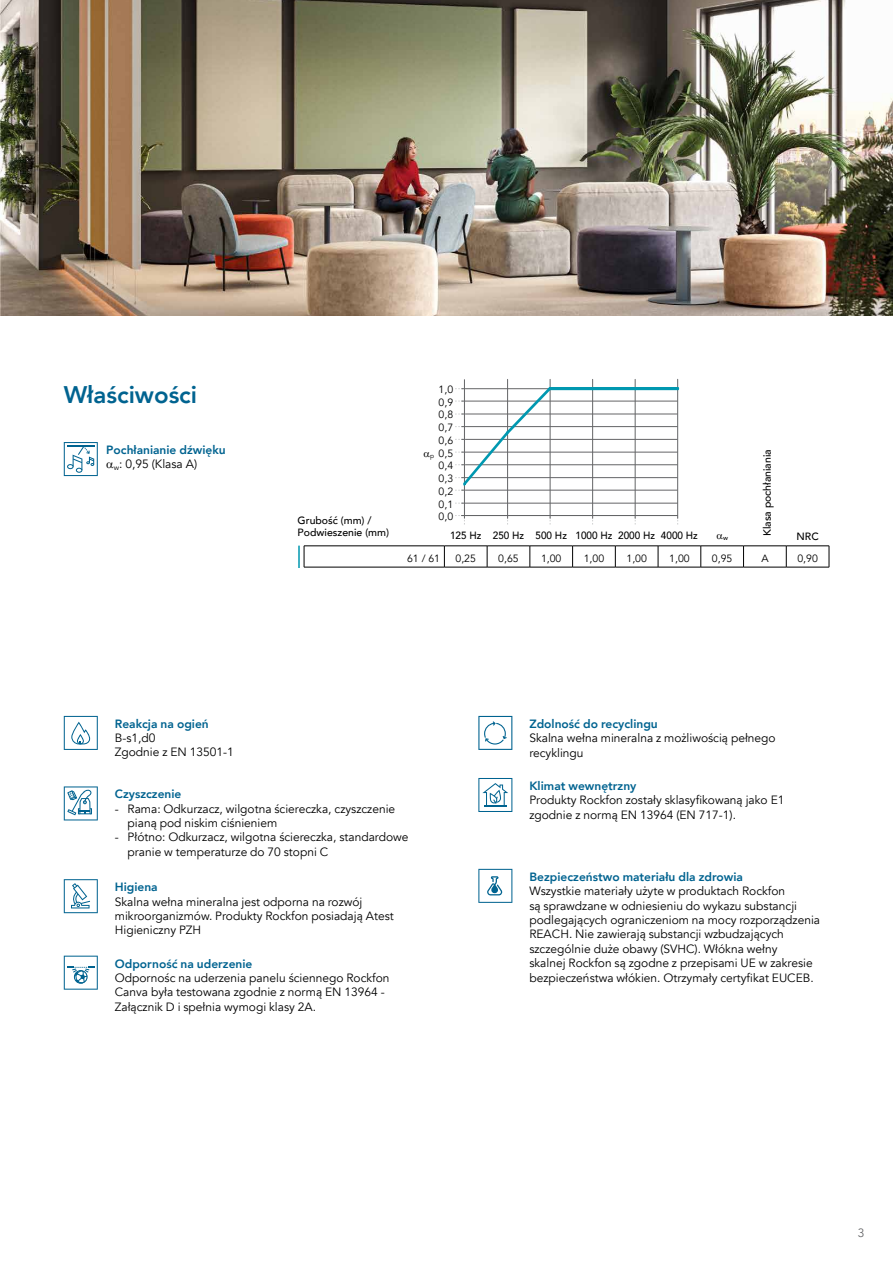
<style>
.page{position:relative;width:893px;height:1263px;background:#fff}
.page>*{position:absolute;margin:0;border:0;box-sizing:border-box;transform-origin:0 0}
.t1{font:127.35px "Chartwell Lines 50";color:#0098b0;scale:.67 1}
.t2{font:800 24px "Avenir";color:#006390}
.t3{font:12px/14.4px "Avenir";color:#000}
.t4{font:800 12px/14.4px "Avenir";color:#006390}
.t5{font:12px "Avenir";color:#646567}
.t6{font:10.5px/12.8px "Avenir";color:#000;text-align:justify}
.t7{font:500 10.5px/12.6px "Avenir";color:#000}
.t8{font:500 10.5px "Avenir";color:#000;scale:.95 1}
.t9{font:500 6.45px "Avenir";color:#000}
.t10{font:6.45px "Avenir";color:#000}
.s1{font-weight:400;color:#000}
</style>
<div class="page">
<img style="left:0;top:0;width:893px;height:316px">
<svg style="left:64px;top:442px;width:34px;height:34px"></svg>
<svg style="left:64px;top:716px;width:34px;height:34px"></svg>
<svg style="left:64px;top:786px;width:34px;height:34px"></svg>
<svg style="left:64px;top:879px;width:34px;height:34px"></svg>
<svg style="left:64px;top:956px;width:34px;height:34px"></svg>
<svg style="left:478px;top:716px;width:34px;height:34px"></svg>
<svg style="left:478px;top:778px;width:34px;height:34px"></svg>
<svg style="left:478px;top:869px;width:34px;height:34px"></svg>
<svg style="left:304px;top:547px;width:1px;height:20px"></svg>
<svg style="left:444px;top:547px;width:1px;height:20px"></svg>
<svg style="left:487px;top:547px;width:1px;height:20px"></svg>
<svg style="left:530px;top:547px;width:1px;height:20px"></svg>
<svg style="left:572px;top:547px;width:1px;height:20px"></svg>
<svg style="left:615px;top:547px;width:1px;height:20px"></svg>
<svg style="left:658px;top:547px;width:1px;height:20px"></svg>
<svg style="left:700px;top:547px;width:1px;height:20px"></svg>
<svg style="left:743px;top:547px;width:1px;height:20px"></svg>
<svg style="left:786px;top:547px;width:1px;height:20px"></svg>
<svg style="left:829px;top:546px;width:1px;height:21px"></svg>
<hr style="left:304px;top:567px;width:140px;height:1px;background:#000">
<hr style="left:444px;top:567px;width:43px;height:1px;background:#000">
<hr style="left:487px;top:567px;width:43px;height:1px;background:#000">
<hr style="left:530px;top:567px;width:43px;height:1px;background:#000">
<hr style="left:573px;top:567px;width:42px;height:1px;background:#000">
<hr style="left:615px;top:567px;width:43px;height:1px;background:#000">
<hr style="left:658px;top:567px;width:43px;height:1px;background:#000">
<hr style="left:701px;top:567px;width:42px;height:1px;background:#000">
<hr style="left:743px;top:567px;width:43px;height:1px;background:#000">
<hr style="left:786px;top:567px;width:43px;height:1px;background:#000">
<hr style="left:304px;top:546px;width:140px;height:1px;background:#000">
<hr style="left:444px;top:546px;width:43px;height:1px;background:#000">
<hr style="left:487px;top:546px;width:43px;height:1px;background:#000">
<hr style="left:530px;top:546px;width:43px;height:1px;background:#000">
<hr style="left:573px;top:546px;width:42px;height:1px;background:#000">
<hr style="left:615px;top:546px;width:43px;height:1px;background:#000">
<hr style="left:658px;top:546px;width:43px;height:1px;background:#000">
<hr style="left:701px;top:546px;width:42px;height:1px;background:#000">
<hr style="left:743px;top:546px;width:43px;height:1px;background:#000">
<hr style="left:786px;top:546px;width:43px;height:1px;background:#000">
<hr style="left:298px;top:546px;width:2px;height:21px;background:#0098b0">
<svg style="left:455px;top:515px;width:10px;height:10px"></svg>
<hr style="left:461px;top:388px;width:217px;height:1px;background:#646567">
<hr style="left:461px;top:490px;width:216px;height:1px;background:#646567">
<hr style="left:461px;top:414px;width:216px;height:1px;background:#646567">
<hr style="left:461px;top:439px;width:216px;height:1px;background:#646567">
<hr style="left:461px;top:464px;width:216px;height:1px;background:#646567">
<hr style="left:507px;top:379px;width:1px;height:139px;background:#646567">
<hr style="left:550px;top:379px;width:1px;height:139px;background:#646567">
<hr style="left:592px;top:379px;width:1px;height:139px;background:#646567">
<hr style="left:635px;top:379px;width:1px;height:139px;background:#646567">
<hr style="left:677px;top:379px;width:1px;height:139px;background:#646567">
<hr style="left:461px;top:503px;width:217px;height:1px;background:#646567">
<hr style="left:461px;top:477px;width:217px;height:1px;background:#646567">
<hr style="left:461px;top:452px;width:217px;height:1px;background:#646567">
<hr style="left:461px;top:426px;width:217px;height:1px;background:#646567">
<hr style="left:461px;top:401px;width:217px;height:1px;background:#646567">
<hr style="left:464px;top:379px;width:1px;height:139px;background:#646567">
<hr style="left:461px;top:515px;width:217px;height:1px;background:#646567">
<h2 class="t2" style="left:64px;top:376px;width:135px">Właściwości</h2>
<p class="t4" style="left:114px;top:443px;width:113px;text-indent:-8px">Pochłanianie dźwięku <sub>w</sub><span class="s1">: 0,95 (Klasa A)</span></p>
<p class="t7" style="left:298px;top:513px;width:93px">Grubość (mm) /<br>Podwieszenie (mm)</p>
<p class="t6" style="left:439px;top:383px;width:16px">1,0<br>0,9<br>0,8<br>0,7<br>0,6<br>0,5<br>0,4<br>0,3<br>0,2<br>0,1<br>0,0</p>
<h1 class="t1" style="left:464px;top:387px;width:324px">25+65+100+100+100+100</h1>
<p class="t7" style="left:760px;top:536px;width:88px;rotate:-90deg">Klasa pochłaniania</p>
<p class="t10" style="left:430px;top:452px;width:5px">p</p>
<p class="t8" style="left:450px;top:526px;width:262px">125 Hz 250 Hz 500 Hz 1000 Hz 2000 Hz 4000 Hz</p>
<p class="t9" style="left:723px;top:532px;width:6px">w</p>
<p class="t7" style="left:796px;top:530px;width:24px">NRC</p>
<p class="t6" style="left:407px;top:552px;width:35px">61 / 61</p>
<p class="t6" style="left:456px;top:552px;width:22px">0,25</p>
<p class="t6" style="left:498px;top:552px;width:22px">0,65</p>
<p class="t6" style="left:541px;top:552px;width:22px">1,00</p>
<p class="t6" style="left:584px;top:552px;width:22px">1,00</p>
<p class="t6" style="left:626px;top:552px;width:22px">1,00</p>
<p class="t6" style="left:669px;top:552px;width:22px">1,00</p>
<p class="t6" style="left:712px;top:552px;width:22px">0,95</p>
<p class="t6" style="left:761px;top:552px;width:9px">A</p>
<p class="t6" style="left:797px;top:552px;width:22px">0,90</p>
<p class="t4" style="left:115px;top:716px;width:95px">Reakcja na ogień</p>
<p class="t3" style="left:115px;top:731px;width:120px">B-s1,d0<br>Zgodnie z EN 13501-1</p>
<p class="t4" style="left:115px;top:787px;width:68px">Czyszczenie</p>
<p class="t3" style="left:128px;top:802px;width:269px;text-indent:-13px">- Rama: Odkurzacz, wilgotna ściereczka, czyszczenie pianą pod niskim ciśnieniem</p>
<p class="t3" style="left:128px;top:830px;width:282px;text-indent:-13px">- Płótno: Odkurzacz, wilgotna ściereczka, standardowe pranie w temperaturze do 70 stopni C</p>
<p class="t4" style="left:115px;top:880px;width:44px">Higiena</p>
<p class="t3" style="left:115px;top:894px;width:280px">Skalna wełna mineralna jest odporna na rozwój mikroorganizmów. Produkty Rockfon posiadają Atest<br>Higieniczny PZH</p>
<p class="t4" style="left:115px;top:956px;width:139px">Odporność na uderzenie</p>
<p class="t3" style="left:115px;top:971px;width:276px">Odpornośc na uderzenia panelu ściennego Rockfon<br>Canva była testowana zgodnie z normą EN 13964 -<br>Załącznik D i spełnia wymogi klasy 2A.</p>
<p class="t4" style="left:529px;top:716px;width:130px">Zdolność do recyclingu</p>
<p class="t3" style="left:529px;top:731px;width:248px">Skalna wełna mineralna z możliwością pełnego recyklingu</p>
<p class="t4" style="left:529px;top:779px;width:109px">Klimat wewnętrzny</p>
<p class="t3" style="left:529px;top:793px;width:257px">Produkty Rockfon zostały sklasyfikowaną jako E1 zgodnie z normą EN 13964 (EN 717-1).</p>
<p class="t4" style="left:529px;top:869px;width:215px">Bezpieczeństwo materiału dla zdrowia</p>
<p class="t3" style="left:529px;top:884px;width:292px">Wszystkie materiały użyte w produktach Rockfon<br>są sprawdzane w odniesieniu do wykazu substancji podlegających ograniczeniom na mocy rozporządzenia REACH. Nie zawierają substancji wzbudzających szczególnie duże obawy (SVHC). Włókna wełny<br>skalnej Rockfon są zgodne z przepisami UE w zakresie bezpieczeństwa włókien. Otrzymały certyfikat EUCEB.</p>
<p class="t5" style="left:858px;top:1226px;width:8px">3</p>
</div>
